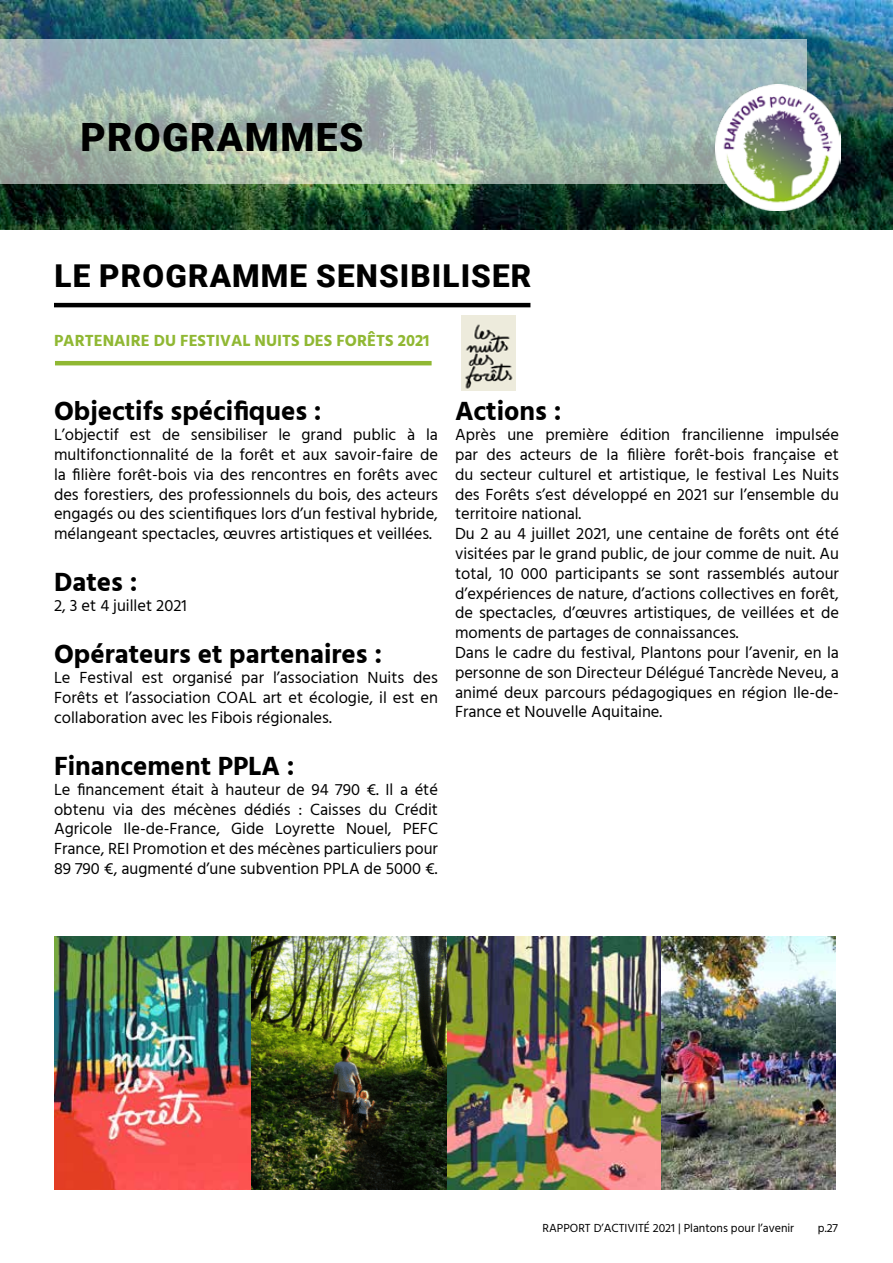
<style>
.page{position:relative;width:893px;height:1263px;background:#fff}
.page>*{position:absolute;margin:0;border:0;box-sizing:border-box;transform-origin:0 0}
.t1{font:900 39px "Roboto";letter-spacing:.035em;color:#000}
.t2{font:900 31.5px "Roboto";letter-spacing:.035em;color:#000}
.t3{font:700 27px "Hind Vadodara";color:#000}
.t4{font:16.5px/19.8px "Hind Vadodara";color:#000;text-align:justify}
.t5{font:700 16.5px "Hind Vadodara";color:#90b833}
.t6{font:12px "Hind Vadodara";color:#000}
</style>
<div class="page">
<hr style="left:54px;top:303px;width:476px;height:4px;background:#000">
<hr style="left:55px;top:361px;width:377px;height:4px;background:#90b833">
<img style="left:54px;top:936px;width:782px;height:253px">
<img style="left:461px;top:316px;width:55px;height:75px">
<img style="left:0;top:0;width:893px;height:230px">
<div style="left:0;top:39px;width:806px;height:145px;background:#fff;opacity:.57"></div>
<img style="left:715px;top:84px;width:126px;height:126px">
<h1 class="t1" style="left:80px;top:110px;width:285px">PROGRAMMES</h1>
<h2 class="t2" style="left:55px;top:254px;width:478px">LE PROGRAMME SENSIBILISER</h2>
<p class="t5" style="left:54px;top:327px;width:377px">PARTENAIRE DU FESTIVAL NUITS DES FORÊTS 2021</p>
<h3 class="t3" style="left:54px;top:390px;width:269px">Objectifs spécifiques :</h3>
<p class="t4" style="left:54px;top:425px;width:385px">L’objectif est de sensibiliser le grand public à la multifonctionnalité de la forêt et aux savoir-faire de la filière forêt-bois via des rencontres en forêts avec des forestiers, des professionnels du bois, des acteurs engagés ou des scientifiques lors d’un festival hybride, mélangeant spectacles, œuvres artistiques et veillées.</p>
<h3 class="t3" style="left:54px;top:561px;width:85px">Dates :</h3>
<p class="t4" style="left:54px;top:596px;width:134px">2, 3 et 4 juillet 2021</p>
<h3 class="t3" style="left:54px;top:633px;width:330px">Opérateurs et partenaires :</h3>
<p class="t4" style="left:54px;top:668px;width:385px">Le Festival est organisé par l’association Nuits des Forêts et l’association COAL art et écologie, il est en collaboration avec les Fibois régionales.</p>
<h3 class="t3" style="left:54px;top:745px;width:242px">Financement PPLA :</h3>
<p class="t4" style="left:54px;top:779px;width:385px">Le financement était à hauteur de 94 790 €. Il a été obtenu via des mécènes dédiés : Caisses du Crédit Agricole Ile-de-France, Gide Loyrette Nouel, PEFC France, REI Promotion et des mécènes particuliers pour 89 790 €, augmenté d’une subvention PPLA de 5000 €.</p>
<h3 class="t3" style="left:455px;top:390px;width:108px">Actions :</h3>
<p class="t4" style="left:455px;top:425px;width:386px;text-align:left">Après une première édition francilienne impulsée par des acteurs de la filière forêt-bois française et du secteur culturel et artistique, le festival Les Nuits des Forêts s’est développé en 2021 sur l’ensemble du territoire national.<br>Du 2 au 4 juillet 2021, une centaine de forêts ont été visitées par le grand public, de jour comme de nuit. Au total, 10 000 participants se sont rassemblés autour d’expériences de nature, d’actions collectives en forêt, de spectacles, d’œuvres artistiques, de veillées et de moments de partages de connaissances.<br>Dans le cadre du festival, Plantons pour l’avenir, en la personne de son Directeur Délégué Tancrède Neveu, a animé deux parcours pédagogiques en région Ile-de-France et Nouvelle Aquitaine.</p>
<p class="t6" style="left:543px;top:1220px;width:253px">RAPPORT D’ACTIVITÉ 2021 | Plantons pour l’avenir</p>
<p class="t6" style="left:818px;top:1220px;width:22px">p.27</p>
</div>
